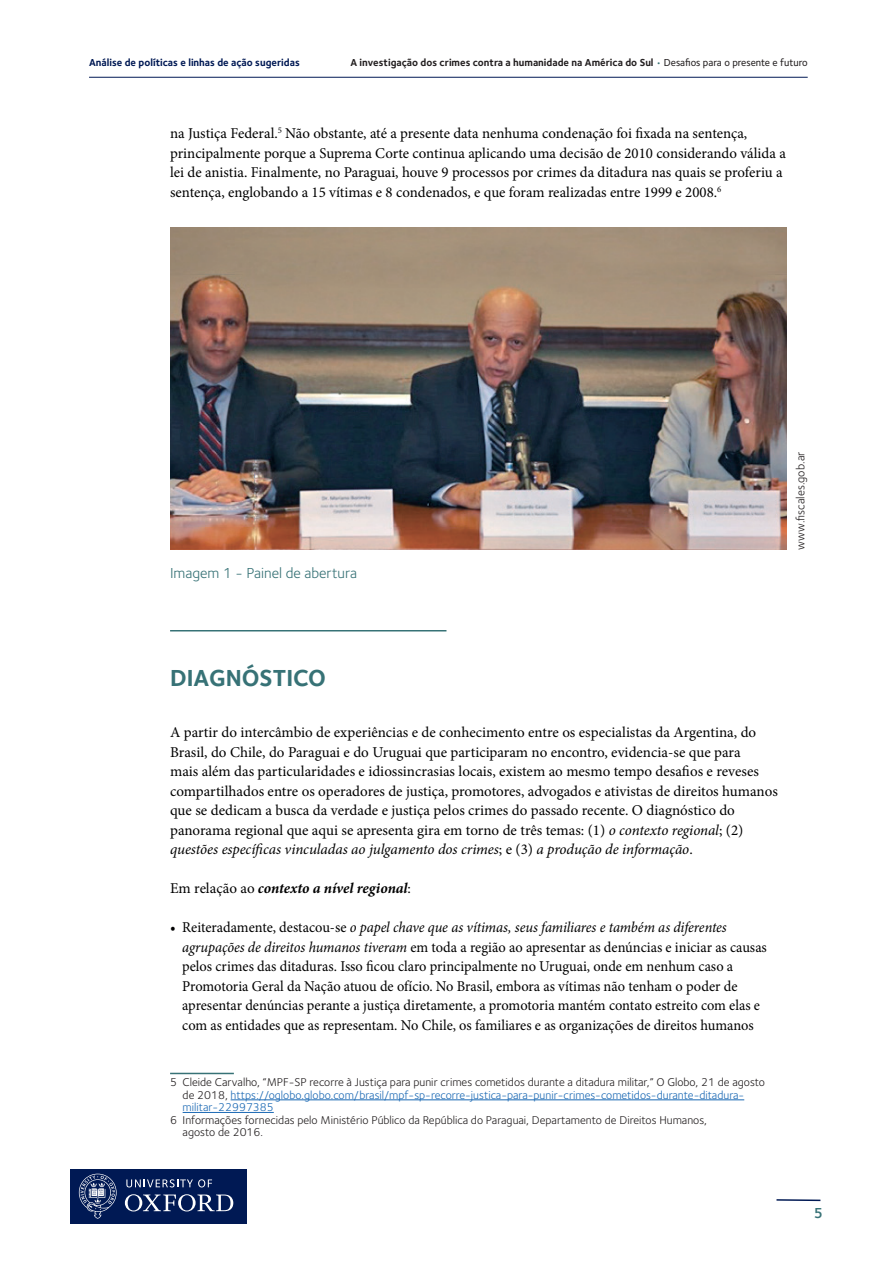
<style>
.page{position:relative;width:893px;height:1263px;background:#fff}
.page>*{position:absolute;margin:0;border:0;box-sizing:border-box;transform-origin:0 0}
.t1{font:700 24px "Foundry Sterling";color:#377276}
.t2{font:15px/19.5px "Minion Pro";color:#000001}
.t3{font:15px/19.5px "Minion Pro";color:#000001;scale:.96 1}
.t4{font:italic 700 15px "Minion Pro";letter-spacing:-.005em;color:#000001}
.t5{font:15px "Foundry Sterling";color:#377276}
.t6{font:600 15px "Foundry Sterling";color:#377276}
.t7{font:12px "Foundry Sterling";color:#231f20}
.t8{font:11.7px/12.6px "Foundry Sterling";color:#1b69b4}
.t9{font:11.7px/12.6px "Foundry Sterling";color:#231f20}
.t10{font:700 10.5px "Foundry Sterling";color:#231f20}
.t11{font:700 10.5px "Foundry Sterling";color:#001954}
.s1{font-weight:500;color:#377276}
.s2{font-weight:500}
.s3{font-style:italic}
.s4{font-weight:400;font-style:normal}
.s5{color:#231f20}
</style>
<div class="page">
<hr style="left:89px;top:77px;width:719px;height:1px;background:#001954">
<svg style="left:776px;top:1199px;width:45px;height:3px"></svg>
<svg style="left:70px;top:1169px;width:177px;height:55px"></svg>
<div style="left:71px;top:1169px;width:176px;height:54px;background:#001954"></div>
<svg style="left:126px;top:1179px;width:86px;height:8px"></svg>
<svg style="left:125px;top:1194px;width:108px;height:17px"></svg>
<svg style="left:79px;top:1173px;width:38px;height:46px"></svg>
<hr style="left:170px;top:1073px;width:64px;height:1px;background:#377276">
<hr style="left:231px;top:1099px;width:513px;height:1px;background:#1b69b4">
<hr style="left:183px;top:1112px;width:91px;height:1px;background:#1b69b4">
<hr style="left:170px;top:630px;width:276px;height:1px;background:#377276">
<img style="left:170px;top:227px;width:617px;height:323px">
<p class="t11" style="left:89px;top:55px;width:212px">Análise de políticas e linhas de ação sugeridas</p>
<p class="t10" style="left:350px;top:55px;width:459px">A investigação dos crimes contra a humanidade na América do Sul <span class="s1">•</span> <span class="s2">Desafios para o presente e futuro</span></p>
<p class="t2" style="left:170px;top:124px;width:617px">na Justiça Federal.<sup>5</sup> Não obstante, até a presente data nenhuma condenação foi fixada na sentença, principalmente porque a Suprema Corte continua aplicando uma decisão de 2010 considerando válida a lei de anistia. Finalmente, no Paraguai, houve 9 processos por crimes da ditadura nas quais se proferiu a sentença, englobando a 15 vítimas e 8 condenados, e que foram realizadas entre 1999 e 2008.<sup>6</sup></p>
<p class="t5" style="left:170px;top:562px;width:188px">Imagem 1 - Painel de abertura</p>
<p class="t7" style="left:792px;top:550px;width:99px;rotate:-90deg">www.fiscales.gob.ar</p>
<h1 class="t1" style="left:170px;top:661px;width:157px">DIAGNÓSTICO</h1>
<p class="t2" style="left:170px;top:723px;width:609px">A partir do intercâmbio de experiências e de conhecimento entre os especialistas da Argentina, do Brasil, do Chile, do Paraguai e do Uruguai que participaram no encontro, evidencia-se que para<br>mais além das particularidades e idiossincrasias locais, existem ao mesmo tempo desafios e reveses compartilhados entre os operadores de justiça, promotores, advogados e ativistas de direitos humanos que se dedicam a busca da verdade e justiça pelos crimes do passado recente. O diagnóstico do panorama regional que aqui se apresenta gira em torno de três temas: (1) <span class="s3">o contexto regional</span>; (2) <span class="s3">questões específicas vinculadas ao julgamento dos crimes</span>; e (3) <span class="s3">a produção de informação</span>.</p>
<p class="t4" style="left:170px;top:877px;width:242px"><span class="s4">Em relação ao</span> contexto a nível regional<span class="s4">:</span></p>
<p class="t3" style="left:182px;top:918px;width:610px;text-indent:-12px">• Reiteradamente, destacou-se <span class="s3">o papel chave que as vítimas, seus familiares e também as diferentes agrupações de direitos humanos tiveram</span> em toda a região ao apresentar as denúncias e iniciar as causas pelos crimes das ditaduras. Isso ficou claro principalmente no Uruguai, onde em nenhum caso a Promotoria Geral da Nação atuou de ofício. No Brasil, embora as vítimas não tenham o poder de apresentar denúncias perante a justiça diretamente, a promotoria mantém contato estreito com elas e com as entidades que as representam. No Chile, os familiares e as organizações de direitos humanos</p>
<p class="t8" style="left:183px;top:1075px;width:584px;text-indent:-13px"><span class="s5">5 Cleide Carvalho, “MPF-SP recorre à Justiça para punir crimes cometidos durante a ditadura militar,” O Globo, 21 de agosto de 2018,</span> https://oglobo.globo.com/brasil/mpf-sp-recorre-justica-para-punir-crimes-cometidos-durante-ditadura&shy;militar-22997385</p>
<p class="t9" style="left:183px;top:1113px;width:526px;text-indent:-13px">6 Informações fornecidas pelo Ministério Público da República do Paraguai, Departamento de Direitos Humanos, agosto de 2016.</p>
<p class="t6" style="left:814px;top:1202px;width:11px">5</p>
</div>
